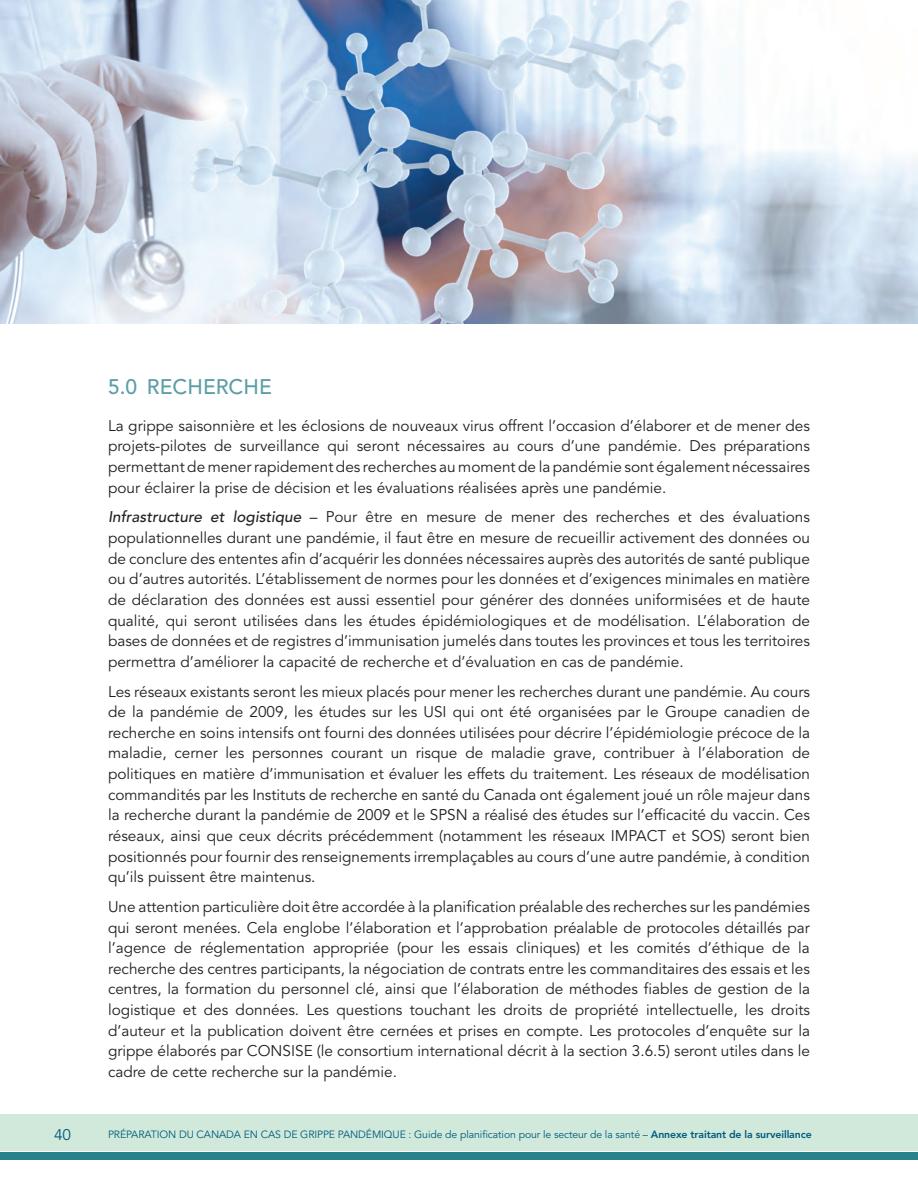
<style>
.page{position:relative;width:918px;height:1188px;background:#fff}
.page>*{position:absolute;margin:0;border:0;box-sizing:border-box;transform-origin:0 0}
.t1{font:500 21px "Avenir LT Std";color:#5d9ea7}
.t2{font:15.3px/20.5px "Avenir LT Std";color:#231f20;text-align:justify}
.t3{font:15.3px "Avenir LT Std";color:#005b7f}
.t4{font:10.5px "Avenir LT Std";letter-spacing:-.01em;color:#005b7f}
.s1{font-weight:500;font-style:italic}
.s2{font-weight:800}
</style>
<div class="page">
<div style="left:0;top:1152px;width:918px;height:8px;background:#28828e"></div>
<div style="left:0;top:1115px;width:918px;height:36px;background:#d0e9da"></div>
<img style="left:0;top:0;width:918px;height:324px">
<h1 class="t1" style="left:108px;top:374px;width:165px">5.0 RECHERCHE</h1>
<p class="t2" style="left:108px;top:416px;width:704px">La grippe saisonnière et les éclosions de nouveaux virus offrent l’occasion d’élaborer et de mener des projets-pilotes de surveillance qui seront nécessaires au cours d’une pandémie. Des préparations permettant de mener rapidement des recherches au moment de la pandémie sont également nécessaires pour éclairer la prise de décision et les évaluations réalisées après une pandémie.</p>
<p class="t2" style="left:108px;top:507px;width:704px"><span class="s1">Infrastructure et logistique</span> – Pour être en mesure de mener des recherches et des évaluations populationnelles durant une pandémie, il faut être en mesure de recueillir activement des données ou de conclure des ententes afin d’acquérir les données nécessaires auprès des autorités de santé publique ou d’autres autorités. L’établissement de normes pour les données et d’exigences minimales en matière de déclaration des données est aussi essentiel pour générer des données uniformisées et de haute qualité, qui seront utilisées dans les études épidémiologiques et de modélisation. L’élaboration de bases de données et de registres d’immunisation jumelés dans toutes les provinces et tous les territoires permettra d’améliorer la capacité de recherche et d’évaluation en cas de pandémie.</p>
<p class="t2" style="left:108px;top:681px;width:704px">Les réseaux existants seront les mieux placés pour mener les recherches durant une pandémie. Au cours de la pandémie de 2009, les études sur les USI qui ont été organisées par le Groupe canadien de recherche en soins intensifs ont fourni des données utilisées pour décrire l’épidémiologie précoce de la maladie, cerner les personnes courant un risque de maladie grave, contribuer à l’élaboration de politiques en matière d’immunisation et évaluer les effets du traitement. Les réseaux de modélisation commandités par les Instituts de recherche en santé du Canada ont également joué un rôle majeur dans la recherche durant la pandémie de 2009 et le SPSN a réalisé des études sur l’efficacité du vaccin. Ces réseaux, ainsi que ceux décrits précédemment (notamment les réseaux IMPACT et SOS) seront bien positionnés pour fournir des renseignements irremplaçables au cours d’une autre pandémie, à condition qu’ils puissent être maintenus.</p>
<p class="t2" style="left:108px;top:897px;width:704px">Une attention particulière doit être accordée à la planification préalable des recherches sur les pandémies qui seront menées. Cela englobe l’élaboration et l’approbation préalable de protocoles détaillés par l’agence de réglementation appropriée (pour les essais cliniques) et les comités d’éthique de la recherche des centres participants, la négociation de contrats entre les commanditaires des essais et les centres, la formation du personnel clé, ainsi que l’élaboration de méthodes fiables de gestion de la logistique et des données. Les questions touchant les droits de propriété intellectuelle, les droits d’auteur et la publication doivent être cernées et prises en compte. Les protocoles d’enquête sur la grippe élaborés par CONSISE (le consortium international décrit à la section 3.6.5) seront utiles dans le cadre de cette recherche sur la pandémie.</p>
<p class="t3" style="left:54px;top:1126px;width:19px">40</p>
<p class="t4" style="left:108px;top:1129px;width:705px">PRÉPARATION DU CANADA EN CAS DE GRIPPE PANDÉMIQUE : Guide de planification pour le secteur de la santé – <span class="s2">Annexe traitant de la surveillance</span></p>
</div>
